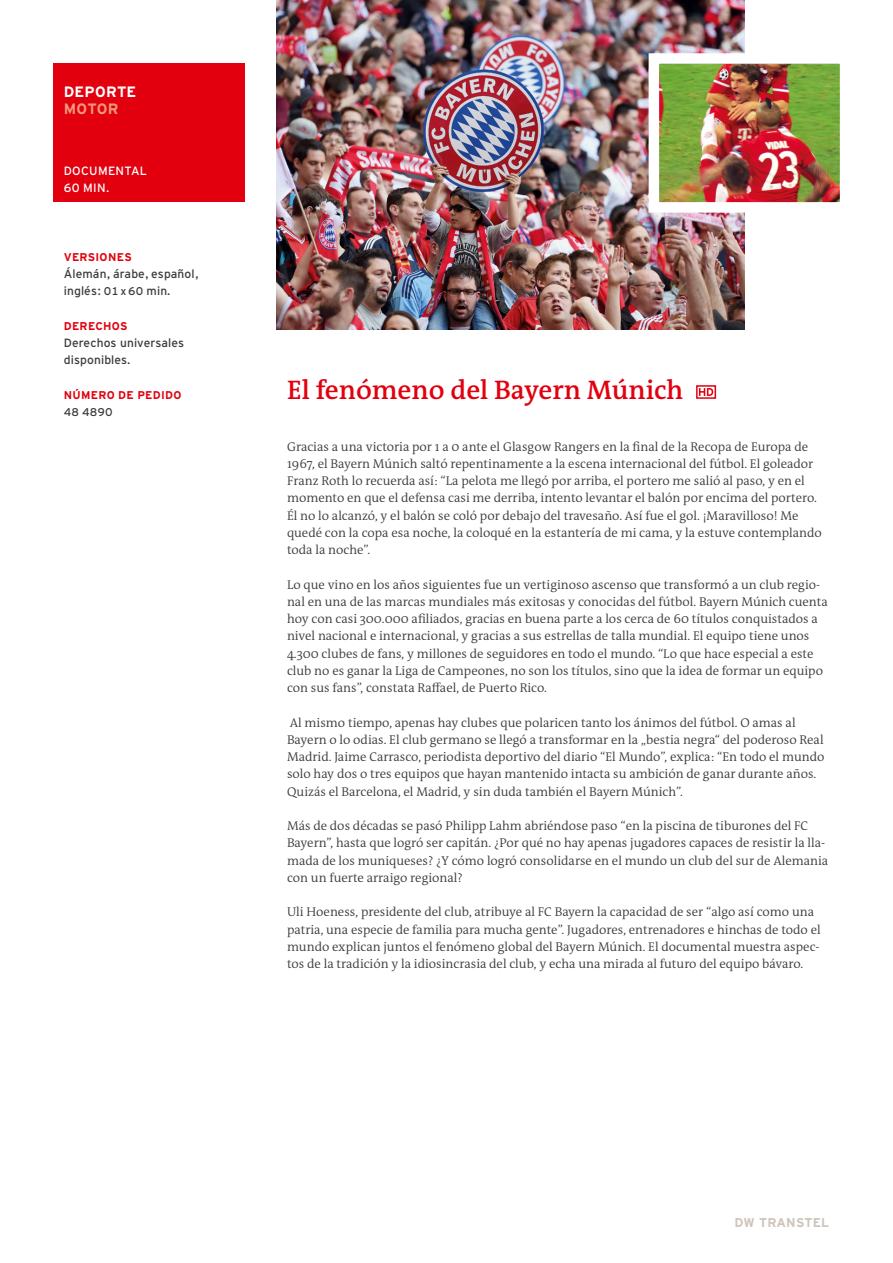
<style>
.page{position:relative;width:893px;height:1263px;background:#fff}
.page>*{position:absolute;margin:0;border:0;box-sizing:border-box;transform-origin:0 0}
.Headline_S{font:600 27px "DW The Antiqua B W6";color:#e2000f}
.Titel_Kategorie{font:700 15px "Interstate DW";letter-spacing:.015em;color:#fff}
.Titel_Kategorie-2{font:700 15px "Interstate DW";letter-spacing:.01em;color:#f2987a}
.Sub_S{font:300 12.75px/17.2px "DW The Antiqua B W4";color:#3b3b3a}
.t1{font:700 12.75px "Interstate DW Line";letter-spacing:.02em;color:#cdc4bb}
.Bestellinfo{font:12px/17.2px "Interstate DW";letter-spacing:.01em;color:#3b3b3a}
.Titel_Dauer_Inhalt{font:12px "Interstate DW";letter-spacing:.025em;color:#fff}
.Sub_Versal_S{font:700 11.25px "Interstate DW";letter-spacing:.025em;color:#e2000f}
.Bestellnummer_Inhalt{font:11.25px "Interstate DW Line";letter-spacing:.01em;color:#3b3b3a}
.s1{font-family:"Interstate DW Line";font-size:11.25px}
.s2{font-family:"Interstate DW Line"}
</style>
<div class="page">
<div style="left:53px;top:64px;width:191px;height:138px;background:#e2000f"></div>
<svg style="left:696px;top:385px;width:20px;height:14px"></svg>
<svg style="left:699px;top:388px;width:14px;height:8px"></svg>
<img style="left:276px;top:0;width:468px;height:330px">
<img style="left:643px;top:48px;width:197px;height:170px">
<p class="Titel_Kategorie" style="left:64px;top:83px;width:74px">DEPORTE</p>
<p class="Titel_Kategorie-2" style="left:64px;top:100px;width:56px">MOTOR</p>
<p class="Titel_Dauer_Inhalt" style="left:64px;top:164px;width:85px">DOCUMENTAL</p>
<p class="Titel_Dauer_Inhalt" style="left:64px;top:181px;width:47px">60 MIN.</p>
<p class="Sub_Versal_S" style="left:64px;top:251px;width:69px">VERSIONES</p>
<p class="Bestellinfo" style="left:64px;top:265px;width:136px">Álemán, árabe, español, inglés: <span class="s1">01 x 60</span> <span class="s2">min.</span></p>
<p class="Sub_Versal_S" style="left:64px;top:320px;width:65px">DERECHOS</p>
<p class="Bestellinfo" style="left:64px;top:334px;width:122px">Derechos universales disponibles.</p>
<p class="Sub_Versal_S" style="left:64px;top:389px;width:119px">NÚMERO DE PEDIDO</p>
<p class="Bestellnummer_Inhalt" style="left:64px;top:406px;width:50px">48 4890</p>
<p class="Headline_S" style="left:287px;top:372px;width:398px">El fenómeno del Bayern Múnich</p>
<p class="Sub_S" style="left:287px;top:438px;width:536px">Gracias a una victoria por 1 a 0 ante el Glasgow Rangers en la final de la Recopa de Europa de 1967, el Bayern Múnich saltó repentinamente a la escena internacional del fútbol. El goleador Franz Roth lo recuerda así: “La pelota me llegó por arriba, el portero me salió al paso, y en el momento en que el defensa casi me derriba, intento levantar el balón por encima del portero.<br>Él no lo alcanzó, y el balón se coló por debajo del travesaño. Así fue el gol. ¡Maravilloso! Me quedé con la copa esa noche, la coloqué en la estantería de mi cama, y la estuve contemplando toda la noche”.</p>
<p class="Sub_S" style="left:287px;top:576px;width:542px">Lo que vino en los años siguientes fue un vertiginoso ascenso que transformó a un club regio&shy;nal en una de las marcas mundiales más exitosas y conocidas del fútbol. Bayern Múnich cuenta hoy con casi 300.000 afiliados, gracias en buena parte a los cerca de 60 títulos conquistados a nivel nacional e internacional, y gracias a sus estrellas de talla mundial. El equipo tiene unos 4.300 clubes de fans, y millones de seguidores en todo el mundo. “Lo que hace especial a este club no es ganar la Liga de Campeones, no son los títulos, sino que la idea de formar un equipo con sus fans”, constata Raffael, de Puerto Rico.</p>
<p class="Sub_S" style="left:287px;top:714px;width:539px">Al mismo tiempo, apenas hay clubes que polaricen tanto los ánimos del fútbol. O amas al Bayern o lo odias. El club germano se llegó a transformar en la „bestia negra“ del poderoso Real Madrid. Jaime Carrasco, periodista deportivo del diario “El Mundo”, explica: “En todo el mundo solo hay dos o tres equipos que hayan mantenido intacta su ambición de ganar durante años.<br>Quizás el Barcelona, el Madrid, y sin duda también el Bayern Múnich”.</p>
<p class="Sub_S" style="left:287px;top:817px;width:543px">Más de dos décadas se pasó Philipp Lahm abriéndose paso “en la piscina de tiburones del FC Bayern”, hasta que logró ser capitán. ¿Por qué no hay apenas jugadores capaces de resistir la lla&shy;mada de los muniqueses? ¿Y cómo logró consolidarse en el mundo un club del sur de Alemania con un fuerte arraigo regional?</p>
<p class="Sub_S" style="left:287px;top:903px;width:535px">Uli Hoeness, presidente del club, atribuye al FC Bayern la capacidad de ser “algo así como una patria, una especie de familia para mucha gente”. Jugadores, entrenadores e hinchas de todo el mundo explican juntos el fenómeno global del Bayern Múnich. El documental muestra aspec&shy;tos de la tradición y la idiosincrasia del club, y echa una mirada al futuro del equipo bávaro.</p>
<p class="t1" style="left:735px;top:1215px;width:96px">DW TRANSTEL</p>
</div>
